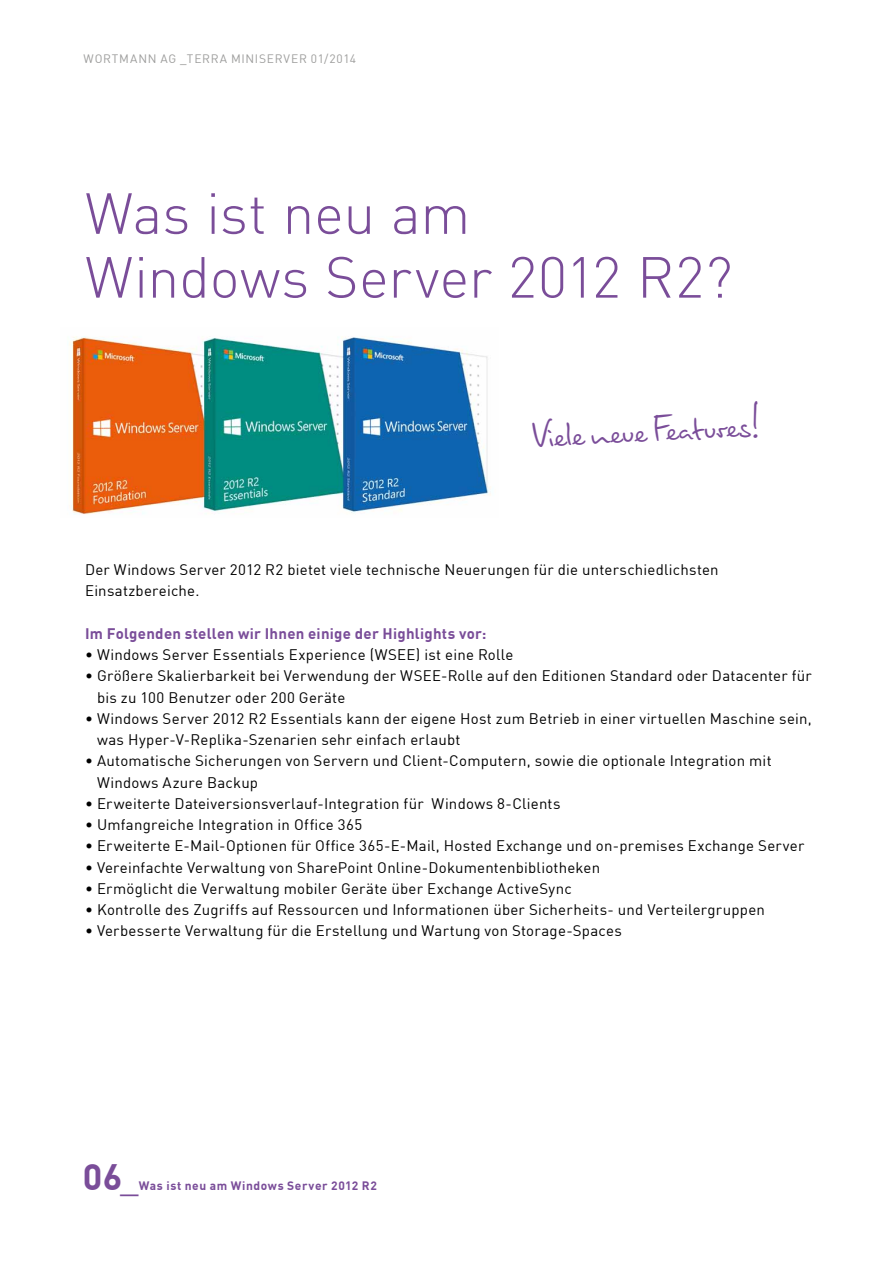
<style>
.page{position:relative;width:893px;height:1263px;background:#fff}
.page>*{position:absolute;margin:0;border:0;box-sizing:border-box;transform-origin:0 0}
.t1{font:300 57px/63.8px "DIN Offc Pro";letter-spacing:-.005em;color:#7a4d99}
.t2{font:36px "Brouet Handwriting";color:#7a4d99}
.t3{font:700 36px "DIN Offc Pro";color:#7a4d99}
.t4{font:15px/21.3px "DIN Offc Pro";letter-spacing:.015em;color:#000}
.t5{font:700 15px "DIN Offc Pro";letter-spacing:.02em;color:#7a4d99}
.t6{font:12px "DIN Offc Pro";letter-spacing:.06em;color:#9d9d9c}
.t7{font:700 12px "DIN Offc Pro";letter-spacing:.05em;color:#7a4d99}
.s1{font-weight:300}
</style>
<div class="page">
<img style="left:69px;top:336px;width:422px;height:179px">
<p class="t6" style="left:84px;top:49px;width:21px">WORTMANN</p>
<p class="t6" style="left:160px;top:49px;width:51px">AG _TERRA</p>
<p class="t6" style="left:231px;top:49px;width:126px">M IN ISERVER 01/2014</p>
<h1 class="t1" style="left:85px;top:176px;width:649px">Was ist neu am<br>Windows Server 2012 R2?</h1>
<h2 class="t2" style="left:531px;top:412px;width:232px;rotate:-3deg">Viele neue Features!</h2>
<p class="t4" style="left:85px;top:557px;width:635px">Der Windows Server 2012 R2 bietet viele technische Neuerungen für die unterschiedlichsten<br>Einsatzbereiche.</p>
<p class="t5" style="left:85px;top:621px;width:403px">Im Folgenden stellen wir Ihnen einige der Highlights vor:</p>
<p class="t4" style="left:85px;top:642px;width:430px">• Windows Server Essentials Experience (WSEE) ist eine Rolle</p>
<p class="t4" style="left:97px;top:664px;width:716px;text-indent:-12px">• Größere Skalierbarkeit bei Verwendung der WSEE-Rolle auf den Editionen Standard oder Datacenter für bis zu 100 Benutzer oder 200 Geräte</p>
<p class="t4" style="left:97px;top:706px;width:716px;text-indent:-12px">• Windows Server 2012 R2 Essentials kann der eigene Host zum Betrieb in einer virtuellen Maschine sein, was Hyper-V-Replika-Szenarien sehr einfach erlaubt</p>
<p class="t4" style="left:97px;top:749px;width:676px;text-indent:-12px">• Automatische Sicherungen von Servern und Client-Computern, sowie die optionale Integration mit<br>Windows Azure Backup</p>
<p class="t4" style="left:85px;top:791px;width:477px">• Erweiterte Dateiversionsverlauf-Integration für Windows 8-Clients</p>
<p class="t4" style="left:85px;top:812px;width:279px">• Umfangreiche Integration in Office 365</p>
<p class="t4" style="left:85px;top:834px;width:721px">• Erweiterte E-Mail-Optionen für Office 365-E-Mail, Hosted Exchange und on-premises Exchange Server</p>
<p class="t4" style="left:85px;top:855px;width:517px">• Vereinfachte Verwaltung von SharePoint Online-Dokumentenbibliotheken</p>
<p class="t4" style="left:85px;top:876px;width:488px">• Ermöglicht die Verwaltung mobiler Geräte über Exchange ActiveSync</p>
<p class="t4" style="left:85px;top:897px;width:681px">• Kontrolle des Zugriffs auf Ressourcen und Informationen über Sicherheits- und Verteilergruppen</p>
<p class="t4" style="left:85px;top:919px;width:538px">• Verbesserte Verwaltung für die Erstellung und Wartung von Storage-Spaces</p>
<h2 class="t3" style="left:83px;top:1146px;width:57px">06<span class="s1">_</span></h2>
<p class="t7" style="left:139px;top:1175px;width:240px">Was ist neu am Windows Server 2012 R2</p>
</div>
